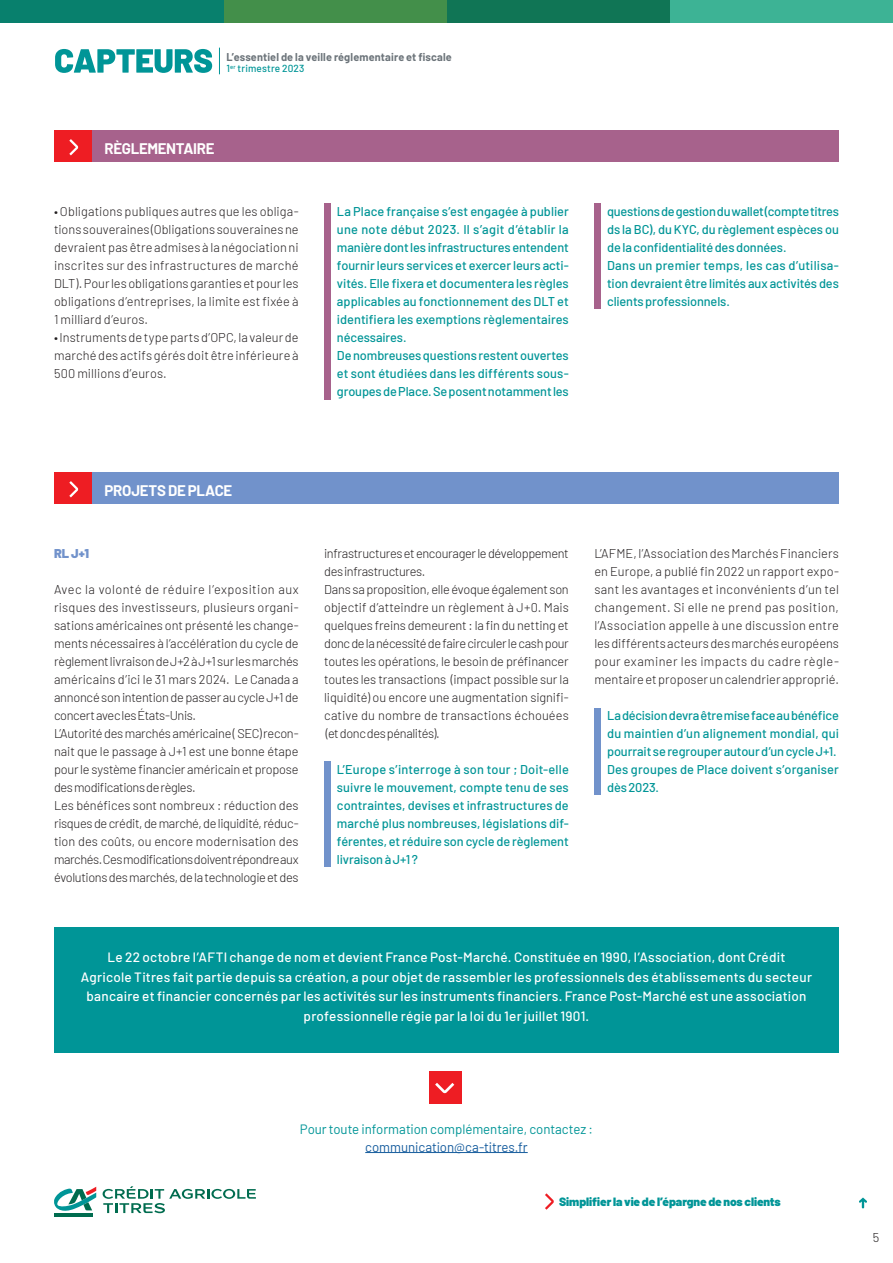
<style>
.page{position:relative;width:893px;height:1263px;background:#fff}
.page>*{position:absolute;margin:0;border:0;box-sizing:border-box;transform-origin:0 0}
.t1{font:700 15px "Barlow";letter-spacing:-.02em;color:#fff}
.t2{font:500 13.5px/19.5px "Barlow";letter-spacing:.015em;color:#fff;text-align:center}
.t3{font:13.5px "Barlow";letter-spacing:-.005em;color:#009597}
.t4{font:13.5px "Barlow";letter-spacing:-.005em;color:#175d9e}
.t5{font:300 12.75px/18px "Barlow";letter-spacing:-.01em;color:#231f20;text-align:justify}
.t6{font:500 12.75px/18px "Barlow";letter-spacing:-.005em;color:#009597}
.t7{font:900 12.75px "Barlow";color:#7192cb}
.t8{font:900 12px "Barlow";letter-spacing:-.01em;color:#009597}
.t9{font:700 11.1px "Barlow";letter-spacing:.015em;color:#6c747a}
.t10{font:500 10.2px "Barlow";letter-spacing:.015em;color:#009597}
</style>
<div class="page">
<hr style="left:54px;top:1213px;width:39px;height:3px;background:#006c4f">
<svg style="left:54px;top:1187px;width:42px;height:24px"></svg>
<svg style="left:103px;top:1186px;width:153px;height:27px"></svg>
<svg style="left:859px;top:1197px;width:8px;height:11px"></svg>
<div style="left:670px;top:0;width:223px;height:23px;background:#3db395"></div>
<div style="left:446px;top:0;width:224px;height:23px;background:#107555"></div>
<div style="left:223px;top:0;width:223px;height:23px;background:#438f4a"></div>
<div style="left:0;top:0;width:223px;height:23px;background:#08806d"></div>
<svg style="left:545px;top:1193px;width:9px;height:17px"></svg>
<svg style="left:219px;top:48px;width:1px;height:26px"></svg>
<svg style="left:55px;top:49px;width:157px;height:24px"></svg>
<hr style="left:365px;top:1152px;width:163px;height:1px;background:#175d9e">
<div style="left:429px;top:1071px;width:33px;height:33px;background:#ee1d23"></div>
<svg style="left:435px;top:1083px;width:19px;height:10px"></svg>
<div style="left:594px;top:203px;width:7px;height:106px;background:#a7628c"></div>
<div style="left:324px;top:761px;width:7px;height:106px;background:#7192cb"></div>
<div style="left:594px;top:708px;width:7px;height:87px;background:#7192cb"></div>
<div style="left:324px;top:203px;width:7px;height:197px;background:#a7628c"></div>
<div style="left:92px;top:131px;width:747px;height:31px;background:#a7628c"></div>
<div style="left:54px;top:131px;width:38px;height:31px;background:#ee1d23"></div>
<svg style="left:69px;top:139px;width:9px;height:16px"></svg>
<div style="left:92px;top:473px;width:747px;height:31px;background:#7192cb"></div>
<div style="left:54px;top:473px;width:38px;height:31px;background:#ee1d23"></div>
<svg style="left:69px;top:481px;width:9px;height:16px"></svg>
<div style="left:54px;top:927px;width:785px;height:126px;background:#009597"></div>
<p class="t9" style="left:227px;top:49px;width:227px">L’essentiel de la veille réglementaire et fiscale</p>
<p class="t10" style="left:227px;top:61px;width:79px">1<sup>er</sup> trimestre 2023</p>
<p class="t1" style="left:105px;top:137px;width:111px">RÈGLEMENTAIRE</p>
<p class="t5" style="left:54px;top:201px;width:246px">• Obligations publiques autres que les obliga&shy;tions souveraines (Obligations souveraines ne devraient pas être admises à la négociation ni inscrites sur des infrastructures de marché DLT). Pour les obligations garanties et pour les obligations d’entreprises, la limite est fixée à 1 milliard d’euros.</p>
<p class="t5" style="left:54px;top:327px;width:246px">• Instruments de type parts d’OPC, la valeur de marché des actifs gérés doit être inférieure à 500 millions d’euros.</p>
<p class="t6" style="left:337px;top:201px;width:233px">La Place française s’est engagée à publier une note début 2023. Il s’agit d’établir la manière dont les infrastructures entendent fournir leurs services et exercer leurs acti&shy;vités. Elle fixera et documentera les règles applicables au fonctionnement des DLT et identifiera les exemptions règlementaires nécessaires.<br>De nombreuses questions restent ouvertes et sont étudiées dans les différents sous&shy;groupes de Place. Se posent notamment les</p>
<p class="t6" style="left:607px;top:201px;width:233px">questions de gestion du wallet (compte titres ds la BC), du KYC, du règlement espèces ou de la confidentialité des données.<br>Dans un premier temps, les cas d’utilisa&shy;tion devraient être limités aux activités des clients professionnels.</p>
<p class="t1" style="left:105px;top:479px;width:129px">PROJETS DE PLACE</p>
<p class="t7" style="left:54px;top:544px;width:36px">RL J+1</p>
<p class="t5" style="left:54px;top:580px;width:246px;text-align:left">Avec la volonté de réduire l’exposition aux risques des investisseurs, plusieurs organi&shy;sations américaines ont présenté les change&shy;ments nécessaires à l’accélération du cycle de règlement livraison de J+2 à J+1 sur les marchés américains d’ici le 31 mars 2024. Le Canada a annoncé son intention de passer au cycle J+1 de concert avec les États-Unis.<br>L’Autorité des marchés américaine ( SEC) recon&shy;nait que le passage à J+1 est une bonne étape pour le système financier américain et propose des modifications de règles.<br>Les bénéfices sont nombreux : réduction des risques de crédit, de marché, de liquidité, réduc&shy;tion des coûts, ou encore modernisation des marchés. Ces modifications doivent répondre aux évolutions des marchés, de la technologie et des</p>
<p class="t5" style="left:324px;top:544px;width:246px;text-align:left">infrastructures et encourager le développement des infrastructures.<br>Dans sa proposition, elle évoque également son objectif d’atteindre un règlement à J+0. Mais quelques freins demeurent : la fin du netting et donc de la nécessité de faire circuler le cash pour toutes les opérations, le besoin de préfinancer toutes les transactions (impact possible sur la liquidité) ou encore une augmentation signifi&shy;cative du nombre de transactions échouées (et donc des pénalités).</p>
<p class="t6" style="left:337px;top:760px;width:233px;text-align:justify">L’Europe s’interroge à son tour ; Doit-elle suivre le mouvement, compte tenu de ses contraintes, devises et infrastructures de marché plus nombreuses, législations dif&shy;férentes, et réduire son cycle de règlement livraison à J+1 ?</p>
<p class="t5" style="left:594px;top:544px;width:246px">L’AFME, l’Association des Marchés Financiers en Europe, a publié fin 2022 un rapport expo&shy;sant les avantages et inconvénients d’un tel changement. Si elle ne prend pas position, l’Association appelle à une discussion entre les différents acteurs des marchés européens pour examiner les impacts du cadre règle&shy;mentaire et proposer un calendrier approprié.</p>
<p class="t6" style="left:607px;top:706px;width:233px">La décision devra être mise face au bénéfice du maintien d’un alignement mondial, qui pourrait se regrouper autour d’un cycle J+1.<br>Des groupes de Place doivent s’organiser dès 2023.</p>
<p class="t2" style="left:81px;top:946px;width:732px">Le 22 octobre l’AFTI change de nom et devient France Post-Marché. Constituée en 1990, l’Association, dont Crédit Agricole Titres fait partie depuis sa création, a pour objet de rassembler les professionnels des établissements du secteur bancaire et financier concernés par les activités sur les instruments financiers. France Post-Marché est une association professionnelle régie par la loi du 1er juillet 1901.</p>
<p class="t3" style="left:300px;top:1119px;width:294px">Pour toute information complémentaire, contactez :</p>
<p class="t4" style="left:365px;top:1137px;width:164px">communication@ca-titres.fr</p>
<p class="t8" style="left:559px;top:1193px;width:223px">Simplifier la vie de l’épargne de nos clients</p>
<p class="t5" style="left:873px;top:1227px;width:8px">5</p>
</div>
